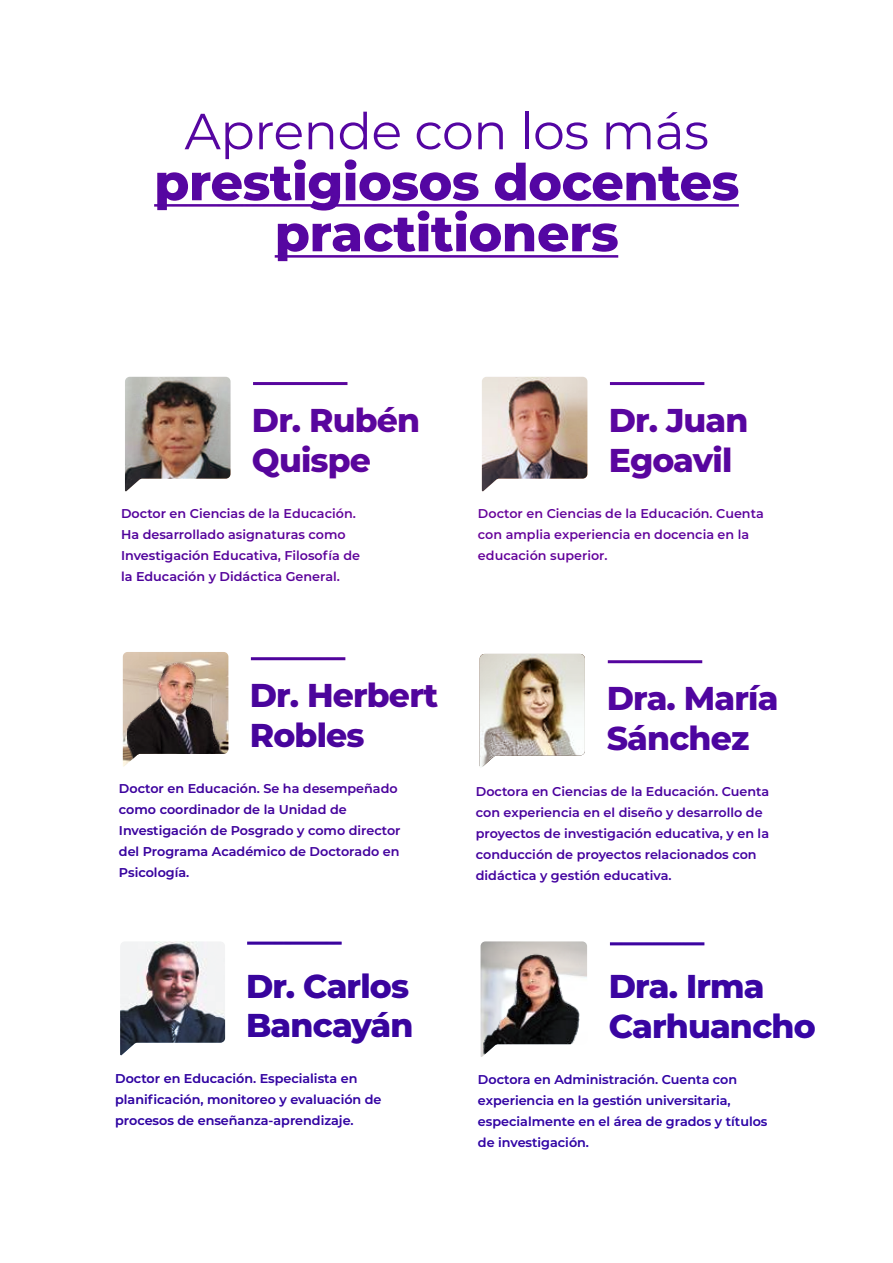
<style>
.page{position:relative;width:893px;height:1263px;background:#fff}
.page>*{position:absolute;margin:0;border:0;box-sizing:border-box;transform-origin:0 0}
.t1{font:800 50.7px/51px "Montserrat";letter-spacing:-.01em;color:#4906a7;text-align:center}
.t2{font:50.7px "Montserrat";letter-spacing:-.01em;color:#4906a7}
.t3{font:800 33px/39.6px "Montserrat";letter-spacing:-.025em;color:#4906a7}
.t4{font:800 33px/39.6px "Montserrat";letter-spacing:-.025em;color:#4906a8}
.t5{font:600 12.75px/21px "Montserrat";color:#4906a7}
</style>
<div class="page">
<img style="left:120px;top:204px;width:619px;height:853px">
<h1 class="t2" style="left:184px;top:96px;width:526px">Aprende con los más</h1>
<h1 class="t1" style="left:154px;top:154px;width:587px">prestigiosos docentes practitioners</h1>
<h2 class="t3" style="left:252px;top:399px;width:170px">Dr. Rubén<br>Quispe</h2>
<p class="t5" style="left:121px;top:502px;width:241px">Doctor en Ciencias de la Educación.<br>Ha desarrollado asignaturas como Investigación Educativa, Filosofía de la Educación y Didáctica General.</p>
<h2 class="t3" style="left:609px;top:399px;width:141px">Dr. Juan<br>Egoavil</h2>
<p class="t5" style="left:478px;top:502px;width:287px">Doctor en Ciencias de la Educación. Cuenta con amplia experiencia en docencia en la educación superior.</p>
<h2 class="t4" style="left:250px;top:674px;width:190px">Dr. Herbert<br>Robles</h2>
<p class="t5" style="left:119px;top:777px;width:283px">Doctor en Educación. Se ha desempeñado como coordinador de la Unidad de Investigación de Posgrado y como director del Programa Académico de Doctorado en Psicología.</p>
<h2 class="t3" style="left:246px;top:964px;width:169px">Dr. Carlos<br>Bancayán</h2>
<p class="t5" style="left:115px;top:1067px;width:268px">Doctor en Educación. Especialista en planificación, monitoreo y evaluación de procesos de enseñanza-aprendizaje.</p>
<h2 class="t4" style="left:607px;top:677px;width:173px">Dra. María<br>Sánchez</h2>
<p class="t5" style="left:476px;top:780px;width:295px">Doctora en Ciencias de la Educación. Cuenta con experiencia en el diseño y desarrollo de proyectos de investigación educativa, y en la conducción de proyectos relacionados con didáctica y gestión educativa.</p>
<h2 class="t3" style="left:609px;top:965px;width:208px">Dra. Irma<br>Carhuancho</h2>
<p class="t5" style="left:478px;top:1068px;width:291px">Doctora en Administración. Cuenta con experiencia en la gestión universitaria, especialmente en el área de grados y títulos de investigación.</p>
</div>
